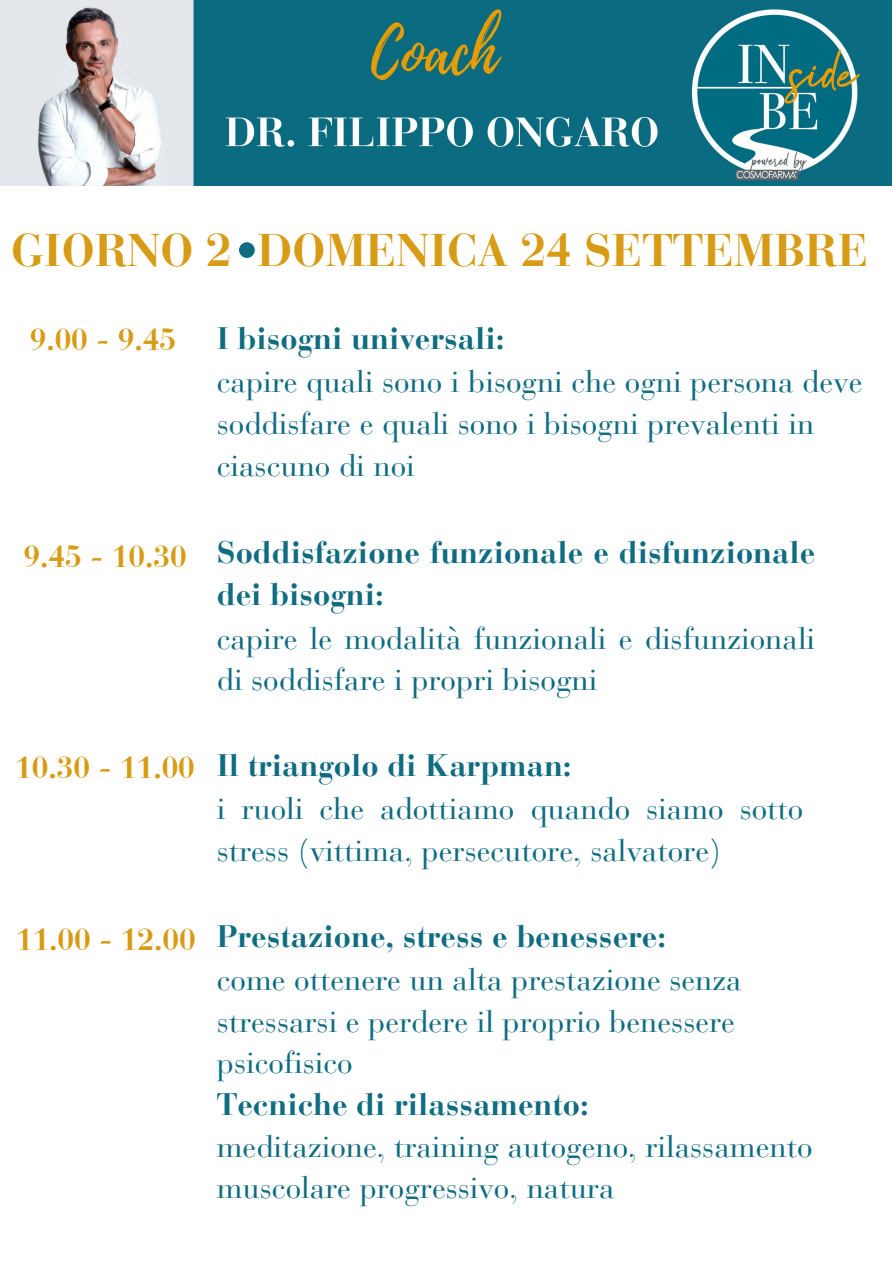
<style>
.page{position:relative;width:893px;height:1264px;background:#fff}
.page>*{position:absolute;margin:0;border:0;box-sizing:border-box;transform-origin:0 0}
.t1{font:700 45.6px "Bauer Bodoni Pro";color:#d79b15}
.t2{font:30.9px/41.5px "Bauer Bodoni Pro";color:#106c81}
.t3{font:700 30.9px/41.5px "Bauer Bodoni Pro";color:#106c81}
.t4{font:700 30px "Bauer Bodoni Pro";color:#d79b15}
</style>
<div class="page">
<img style="left:0;top:0;width:891px;height:185px">
<div style="left:239px;top:242px;width:16px;height:16px;background:#106c81"></div>
<p class="t1" style="left:11px;top:233px;width:858px">GIORNO 2 DOMENICA 24 SETTEMBRE</p>
<p class="t4" style="left:30px;top:328px;width:148px">9.00 - 9.45</p>
<p class="t3" style="left:217px;top:321px;width:289px">I bisogni universali:</p>
<p class="t2" style="left:217px;top:364px;width:647px">capire quali sono i bisogni che ogni persona deve soddisfare e quali sono i bisogni prevalenti in ciascuno di noi</p>
<p class="t4" style="left:23px;top:544px;width:165px">9.45 - 10.30</p>
<p class="t3" style="left:217px;top:535px;width:600px">Soddisfazione funzionale e disfunzionale dei bisogni:</p>
<p class="t2" style="left:217px;top:620px;width:600px">capire le modalità funzionali e disfunzionali di soddisfare i propri bisogni</p>
<p class="t4" style="left:15px;top:755px;width:181px">10.30 - 11.00</p>
<p class="t3" style="left:217px;top:748px;width:356px">Il triangolo di Karpman:</p>
<p class="t2" style="left:217px;top:791px;width:588px">i ruoli che adottiamo quando siamo sotto stress (vittima, persecutore, salvatore)</p>
<p class="t4" style="left:16px;top:927px;width:181px">11.00 - 12.00</p>
<p class="t3" style="left:217px;top:918px;width:450px">Prestazione, stress e benessere:</p>
<p class="t2" style="left:217px;top:962px;width:526px">come ottenere un alta prestazione senza stressarsi e perdere il proprio benessere psicofisico</p>
<p class="t3" style="left:217px;top:1086px;width:373px">Tecniche di rilassamento:</p>
<p class="t2" style="left:217px;top:1128px;width:597px">meditazione, training autogeno, rilassamento muscolare progressivo, natura</p>
</div>
